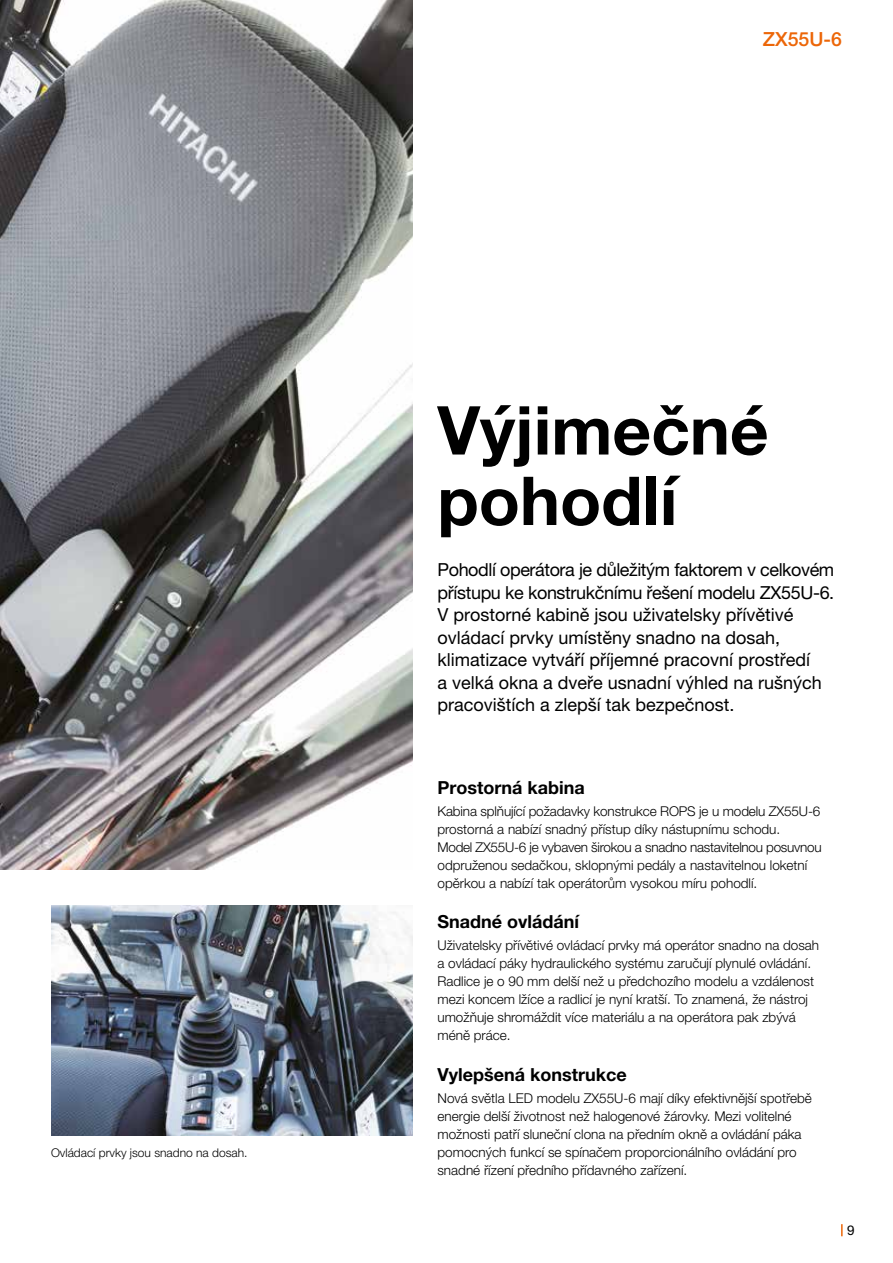
<style>
.page{position:relative;width:893px;height:1263px;background:#fff}
.page>*{position:absolute;margin:0;border:0;box-sizing:border-box;transform-origin:0 0}
.t1{font:700 67.5px/70.5px "Helvetica Neue LT Pro";color:#000}
.t2{font:500 19.5px "Helvetica Neue LT Pro";color:#ec6608}
.t3{font:18px/22.5px "Helvetica Neue LT Pro";color:#000}
.t4{font:700 18px "Helvetica Neue LT Pro";color:#000}
.t5{font:300 13.5px/18px "Helvetica Neue LT Pro";color:#000}
.t6{font:13.5px "Helvetica Neue LT Pro";color:#000}
.t7{font:300 12px "Helvetica Neue LT Pro";color:#000}
</style>
<div class="page">
<svg style="left:841px;top:1224px;width:2px;height:12px"></svg>
<img style="left:0;top:0;width:412px;height:870px">
<img style="left:51px;top:906px;width:361px;height:229px">
<p class="t7" style="left:51px;top:1145px;width:198px">Ovládací prvky jsou snadno na dosah.</p>
<h2 class="t2" style="left:763px;top:27px;width:81px">ZX55U-6</h2>
<h1 class="t1" style="left:437px;top:394px;width:333px">Výjimečné pohodlí</h1>
<p class="t3" style="left:437px;top:558px;width:398px">Pohodlí operátora je důležitým faktorem v celkovém přístupu ke konstrukčnímu řešení modelu ZX55U-6.<br>V prostorné kabině jsou uživatelsky přívětivé ovládací prvky umístěny snadno na dosah, klimatizace vytváří příjemné pracovní prostředí<br>a velká okna a dveře usnadní výhled na rušných pracovištích a zlepší tak bezpečnost.</p>
<h3 class="t4" style="left:437px;top:776px;width:149px">Prostorná kabina</h3>
<p class="t5" style="left:437px;top:802px;width:386px">Kabina splňující požadavky konstrukce ROPS je u modelu ZX55U-6 prostorná a nabízí snadný přístup díky nástupnímu schodu.<br>Model ZX55U-6 je vybaven širokou a snadno nastavitelnou posuvnou odpruženou sedačkou, sklopnými pedály a nastavitelnou loketní opěrkou a nabízí tak operátorům vysokou míru pohodlí.</p>
<h3 class="t4" style="left:437px;top:910px;width:143px">Snadné ovládání</h3>
<p class="t5" style="left:437px;top:936px;width:383px">Uživatelsky přívětivé ovládací prvky má operátor snadno na dosah a ovládací páky hydraulického systému zaručují plynulé ovládání.<br>Radlice je o 90 mm delší než u předchozího modelu a vzdálenost mezi koncem lžíce a radlicí je nyní kratší. To znamená, že nástroj umožňuje shromáždit více materiálu a na operátora pak zbývá méně práce.</p>
<h3 class="t4" style="left:437px;top:1063px;width:191px">Vylepšená konstrukce</h3>
<p class="t5" style="left:437px;top:1089px;width:376px">Nová světla LED modelu ZX55U-6 mají díky efektivnější spotřebě energie delší životnost než halogenové žárovky. Mezi volitelné možnosti patří sluneční clona na předním okně a ovládání páka pomocných funkcí se spínačem proporcionálního ovládání pro snadné řízení předního přídavného zařízení.</p>
<p class="t6" style="left:847px;top:1222px;width:9px">9</p>
</div>
